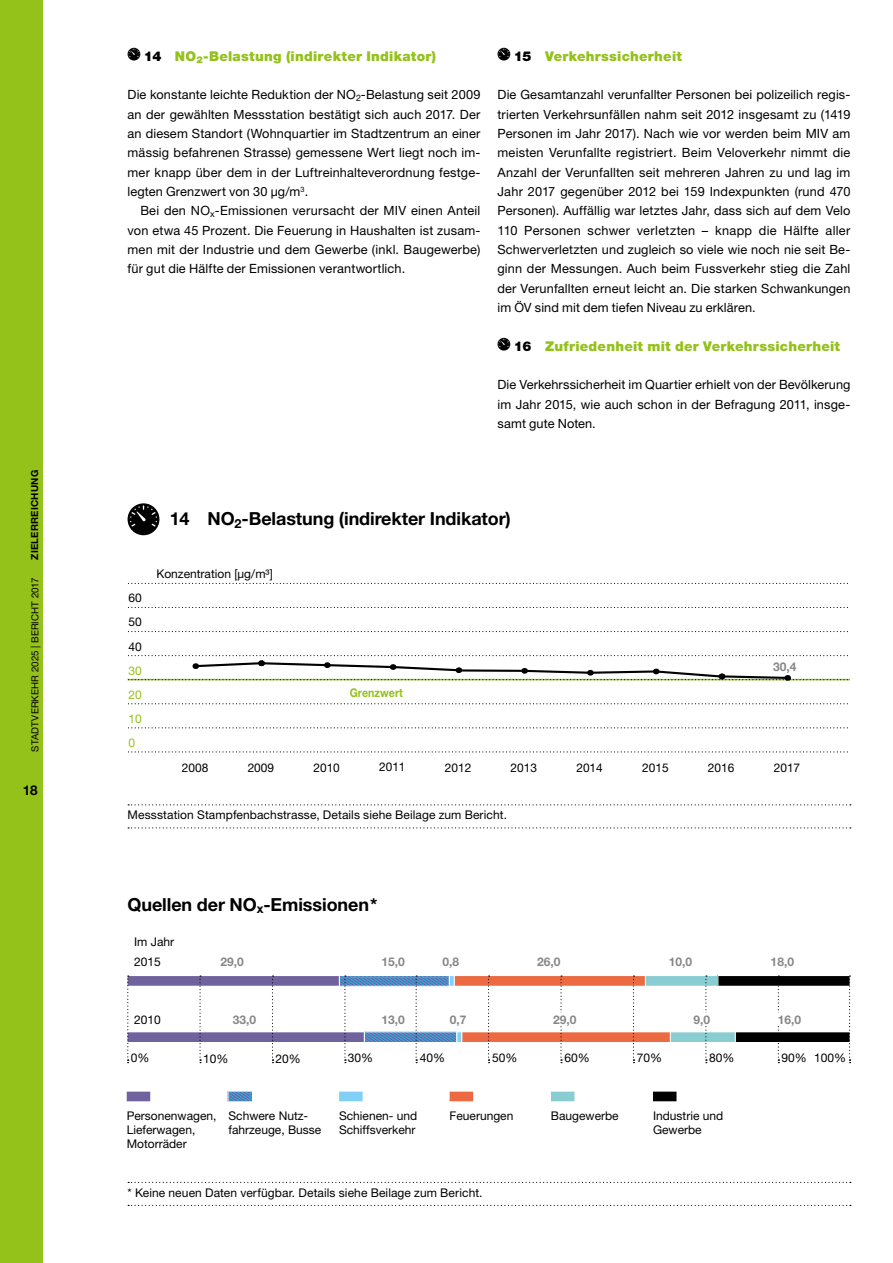
<style>
.page{position:relative;width:893px;height:1263px;background:#fff}
.page>*{position:absolute;margin:0;border:0;box-sizing:border-box;transform-origin:0 0}
.t1{font:700 18px "Helvetica Neue LT Std";letter-spacing:-.005em;color:#000}
.t2{font:900 13.5px "Helvetica Neue LT Std";letter-spacing:.02em;color:#94c11a}
.t3{font:700 13.5px "Helvetica Neue LT Std";color:#000}
.t4{font:12.75px/19.4px "Helvetica Neue LT Std";letter-spacing:.01em;color:#000;text-align:justify}
.t5{font:12px/14.4px "Helvetica Neue";color:#000}
.t6{font:12px "Helvetica Neue LT Std";letter-spacing:.01em;color:#000}
.t7{font:700 12px "Helvetica Neue";color:#868786}
.t8{font:700 12px "Helvetica Neue";color:#94c11a;scale:.89 1}
.t9{font:12px "Helvetica Neue";color:#94c11a}
.t10{font:9.75px "Helvetica Neue LT Std";letter-spacing:.01em;color:#000}
.t11{font:700 9.75px "Helvetica Neue LT Std";color:#000}
.s1{color:#000}
</style>
<div class="page">
<div style="left:0;top:0;width:43px;height:1263px;background:#94c11a"></div>
<svg style="left:126px;top:1091px;width:25px;height:11px"></svg>
<svg style="left:227px;top:1091px;width:25px;height:11px"></svg>
<svg style="left:339px;top:1091px;width:24px;height:11px"></svg>
<svg style="left:449px;top:1091px;width:25px;height:11px"></svg>
<svg style="left:551px;top:1091px;width:24px;height:11px"></svg>
<svg style="left:653px;top:1091px;width:24px;height:11px"></svg>
<svg style="left:127px;top:975px;width:724px;height:88px"></svg>
<div style="left:528px;top:1013px;width:89px;height:13px;background:#fff"></div>
<div style="left:662px;top:1013px;width:147px;height:13px;background:#fff"></div>
<div style="left:128px;top:503px;width:31px;height:32px;background:#000;border-radius:50%"></div>
<svg style="left:130px;top:506px;width:27px;height:21px"></svg>
<svg style="left:128px;top:583px;width:720px;height:1px"></svg>
<svg style="left:128px;top:607px;width:720px;height:1px"></svg>
<svg style="left:128px;top:631px;width:720px;height:1px"></svg>
<svg style="left:128px;top:703px;width:720px;height:1px"></svg>
<svg style="left:128px;top:727px;width:720px;height:1px"></svg>
<svg style="left:128px;top:751px;width:720px;height:1px"></svg>
<svg style="left:128px;top:655px;width:721px;height:26px"></svg>
<svg style="left:128px;top:1182px;width:723px;height:1px"></svg>
<svg style="left:128px;top:1205px;width:723px;height:1px"></svg>
<svg style="left:128px;top:804px;width:723px;height:1px"></svg>
<svg style="left:128px;top:827px;width:723px;height:1px"></svg>
<svg style="left:128px;top:48px;width:12px;height:13px"></svg>
<svg style="left:129px;top:49px;width:11px;height:8px"></svg>
<svg style="left:497px;top:48px;width:13px;height:13px"></svg>
<svg style="left:498px;top:49px;width:12px;height:8px"></svg>
<svg style="left:497px;top:338px;width:13px;height:13px"></svg>
<svg style="left:498px;top:339px;width:12px;height:8px"></svg>
<p class="t11" style="left:29px;top:560px;width:90px;rotate:-90deg">Zielerreichung</p>
<p class="t10" style="left:29px;top:751px;width:176px;rotate:-90deg">STADTVERKEHR 2025 | BERICHT 2017</p>
<p class="t3" style="left:23px;top:782px;width:16px">18</p>
<p class="t2" style="left:144px;top:48px;width:294px"><span class="s1">14</span> NO<sub>2</sub>-Belastung (indirekter Indikator)</p>
<p class="t4" style="left:128px;top:85px;width:354px">Die konstante leichte Reduktion der NO<sub>2</sub>-Belastung seit 2009 an der gewählten Messstation bestätigt sich auch 2017. Der an diesem Standort (Wohnquartier im Stadtzentrum an einer mässig befahrenen Strasse) gemessene Wert liegt noch im&shy;mer knapp über dem in der Luftreinhalteverordnung festge&shy;legten Grenzwert von 30 µg/m<sup>3</sup>.</p>
<p class="t4" style="left:128px;top:201px;width:354px;text-indent:13px">Bei den NO<sub>x</sub>-Emissionen verursacht der MIV einen Anteil von etwa 45 Prozent. Die Feuerung in Haushalten ist zusam&shy;men mit der Industrie und dem Gewerbe (inkl. Baugewerbe) für gut die Hälfte der Emissionen verantwortlich.</p>
<p class="t2" style="left:514px;top:48px;width:170px"><span class="s1">15</span> Verkehrssicherheit</p>
<p class="t4" style="left:497px;top:85px;width:354px">Die Gesamtanzahl verunfallter Personen bei polizeilich regis&shy;trierten Verkehrsunfällen nahm seit 2012 insgesamt zu (1419<br>Personen im Jahr 2017). Nach wie vor werden beim MIV am meisten Verunfallte registriert. Beim Veloverkehr nimmt die Anzahl der Verunfallten seit mehreren Jahren zu und lag im Jahr 2017 gegenüber 2012 bei 159 Indexpunkten (rund 470<br>Personen). Auffällig war letztes Jahr, dass sich auf dem Velo 110 Personen schwer verletzten – knapp die Hälfte aller Schwerverletzten und zugleich so viele wie noch nie seit Be&shy;ginn der Messungen. Auch beim Fussverkehr stieg die Zahl der Verunfallten erneut leicht an. Die starken Schwankungen im ÖV sind mit dem tiefen Niveau zu erklären.</p>
<p class="t2" style="left:514px;top:338px;width:328px"><span class="s1">16</span> Zufriedenheit mit der Verkehrssicherheit</p>
<p class="t4" style="left:497px;top:375px;width:354px">Die Verkehrssicherheit im Quartier erhielt von der Bevölkerung im Jahr 2015, wie auch schon in der Befragung 2011, insge&shy;samt gute Noten.</p>
<h1 class="t1" style="left:170px;top:508px;width:343px">14 NO<sub>2</sub>-Belastung (indirekter Indikator)</h1>
<p class="t5" style="left:128px;top:590px;width:15px">60</p>
<p class="t5" style="left:128px;top:615px;width:15px">50</p>
<p class="t5" style="left:128px;top:639px;width:15px">40</p>
<p class="t9" style="left:128px;top:663px;width:15px">30</p>
<p class="t9" style="left:128px;top:687px;width:15px">20</p>
<p class="t9" style="left:128px;top:712px;width:15px">10</p>
<p class="t9" style="left:128px;top:736px;width:8px">0</p>
<p class="t5" style="left:156px;top:566px;width:118px">Konzentration [µg/m³]</p>
<p class="t8" style="left:350px;top:685px;width:61px">Grenzwert</p>
<p class="t7" style="left:773px;top:658px;width:25px">30,4</p>
<p class="t5" style="left:182px;top:760px;width:28px">2008</p>
<p class="t5" style="left:248px;top:760px;width:28px">2009</p>
<p class="t5" style="left:313px;top:760px;width:28px">2010</p>
<p class="t5" style="left:379px;top:759px;width:28px">2011</p>
<p class="t5" style="left:445px;top:760px;width:28px">2012</p>
<p class="t5" style="left:511px;top:760px;width:28px">2013</p>
<p class="t5" style="left:576px;top:760px;width:28px">2014</p>
<p class="t5" style="left:642px;top:760px;width:28px">2015</p>
<p class="t5" style="left:708px;top:760px;width:28px">2016</p>
<p class="t5" style="left:774px;top:760px;width:28px">2017</p>
<p class="t6" style="left:128px;top:808px;width:381px">Messstation Stampfenbachstrasse, Details siehe Beilage zum Bericht.</p>
<h1 class="t1" style="left:128px;top:893px;width:251px">Quellen der NO<sub>x</sub>-Emissionen*</h1>
<p class="t5" style="left:134px;top:934px;width:42px">Im Jahr</p>
<p class="t5" style="left:134px;top:954px;width:28px">2015</p>
<p class="t5" style="left:134px;top:1012px;width:28px">2010</p>
<p class="t7" style="left:220px;top:954px;width:25px">29,0</p>
<p class="t7" style="left:233px;top:1012px;width:25px">33,0</p>
<p class="t7" style="left:382px;top:954px;width:25px">15,0</p>
<p class="t7" style="left:382px;top:1012px;width:25px">13,0</p>
<p class="t7" style="left:442px;top:954px;width:18px">0,8</p>
<p class="t7" style="left:450px;top:1012px;width:18px">0,7</p>
<p class="t7" style="left:537px;top:954px;width:25px">26,0</p>
<p class="t7" style="left:771px;top:954px;width:25px">18,0</p>
<p class="t7" style="left:669px;top:954px;width:25px">10,0</p>
<p class="t7" style="left:553px;top:1012px;width:25px">29,0</p>
<p class="t7" style="left:693px;top:1012px;width:18px">9,0</p>
<p class="t7" style="left:778px;top:1012px;width:25px">16,0</p>
<p class="t5" style="left:131px;top:1051px;width:20px">0%</p>
<p class="t5" style="left:203px;top:1051px;width:27px">10%</p>
<p class="t5" style="left:275px;top:1051px;width:27px">20%</p>
<p class="t5" style="left:348px;top:1051px;width:27px">30%</p>
<p class="t5" style="left:420px;top:1051px;width:27px">40%</p>
<p class="t5" style="left:492px;top:1051px;width:27px">50%</p>
<p class="t5" style="left:564px;top:1051px;width:27px">60%</p>
<p class="t5" style="left:637px;top:1051px;width:27px">70%</p>
<p class="t5" style="left:709px;top:1051px;width:27px">80%</p>
<p class="t5" style="left:781px;top:1051px;width:66px">90% 100%</p>
<p class="t5" style="left:127px;top:1108px;width:91px">Personenwagen,<br>Lieferwagen,<br>Motorräder</p>
<p class="t5" style="left:228px;top:1108px;width:94px">Schwere Nutz&shy;fahrzeuge, Busse</p>
<p class="t5" style="left:339px;top:1108px;width:80px">Schienen- und<br>Schiffsverkehr</p>
<p class="t5" style="left:450px;top:1108px;width:65px">Feuerungen</p>
<p class="t5" style="left:551px;top:1108px;width:69px">Baugewerbe</p>
<p class="t5" style="left:653px;top:1108px;width:72px">Industrie und<br>Gewerbe</p>
<p class="t6" style="left:128px;top:1185px;width:356px">* Keine neuen Daten verfügbar. Details siehe Beilage zum Bericht.</p>
</div>
